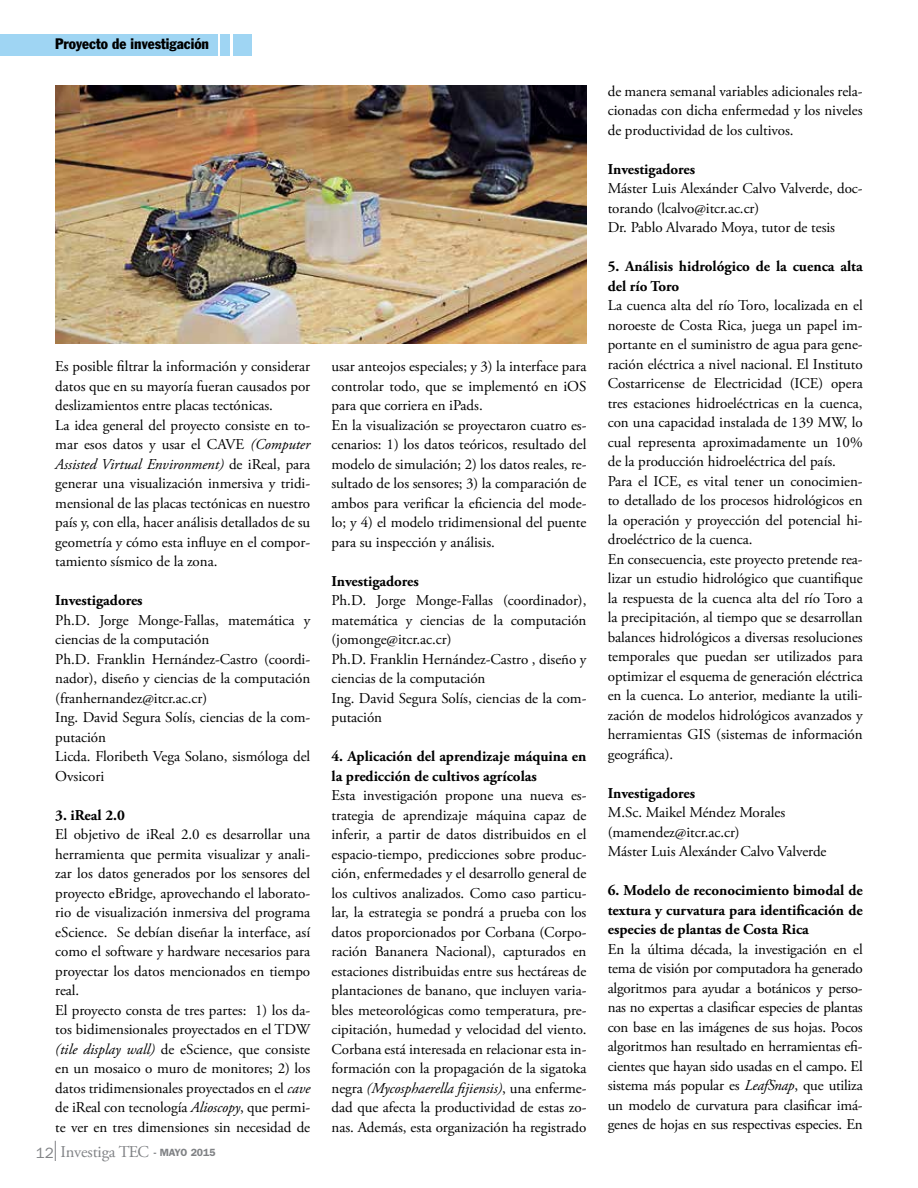
<style>
.page{position:relative;width:918px;height:1188px;background:#fff}
.page>*{position:absolute;margin:0;border:0;box-sizing:border-box;transform-origin:0 0}
.t1{font:16.5px "Adobe Garamond Pro";letter-spacing:-.01em;color:#808285}
.t2{font:15px/19.5px "Adobe Garamond Pro";letter-spacing:-.005em;color:#000}
.t3{font:700 15px/19.5px "Adobe Garamond Pro";color:#000}
.t4{font:condensed 15px "Franklin Gothic";color:#000}
.s1{font-style:italic}
.s2{font-family:"Franklin Gothic";font-size:15px}
.s3{font-family:"Franklin Gothic";font-weight:600;font-size:10.5px}
</style>
<div class="page">
<svg style="left:55px;top:1141px;width:1px;height:20px"></svg>
<div style="left:0;top:34px;width:217px;height:21px;background:#9fd5f3"></div>
<div style="left:220px;top:34px;width:10px;height:21px;background:#9fd5f3"></div>
<div style="left:233px;top:34px;width:19px;height:21px;background:#9fd5f3"></div>
<img style="left:56px;top:85px;width:530px;height:258px">
<p class="t4" style="left:55px;top:35px;width:155px">Proyecto de investigación</p>
<p class="t2" style="left:55px;top:357px;width:256px">Es posible filtrar la información y considerar datos que en su mayoría fueran causados por deslizamientos entre placas tectónicas.<br>La idea general del proyecto consiste en to&shy;mar esos datos y usar el CAVE <span class="s1">(Computer Assisted Virtual Environment)</span> de iReal, para generar una visualización inmersiva y tridi&shy;mensional de las placas tectónicas en nuestro país y, con ella, hacer análisis detallados de su geometría y cómo esta influye en el compor&shy;tamiento sísmico de la zona.</p>
<p class="t3" style="left:55px;top:591px;width:89px">Investigadores</p>
<p class="t2" style="left:55px;top:611px;width:256px">Ph.D. Jorge Monge-Fallas, matemática y ciencias de la computación<br>Ph.D. Franklin Hernández-Castro (coordi&shy;nador), diseño y ciencias de la computación (franhernandez@itcr.ac.cr)<br>Ing. David Segura Solís, ciencias de la com&shy;putación<br>Licda. Floribeth Vega Solano, sismóloga del<br>Ovsicori</p>
<p class="t3" style="left:55px;top:806px;width:71px">3. iReal 2.0</p>
<p class="t2" style="left:55px;top:825px;width:257px">El objetivo de iReal 2.0 es desarrollar una herramienta que permita visualizar y anali&shy;zar los datos generados por los sensores del proyecto eBridge, aprovechando el laborato&shy;rio de visualización inmersiva del programa eScience. Se debían diseñar la interface, así como el software y hardware necesarios para proyectar los datos mencionados en tiempo real.<br>El proyecto consta de tres partes: 1) los da&shy;tos bidimensionales proyectados en el TDW <span class="s1">(tile display wall)</span> de eScience, que consiste en un mosaico o muro de monitores; 2) los datos tridimensionales proyectados en el <span class="s1">cave </span>de iReal con tecnología <span class="s1">Alioscopy</span>, que permi&shy;te ver en tres dimensiones sin necesidad de</p>
<p class="t1" style="left:36px;top:1142px;width:181px"><span class="s2">12</span> Investiga TEC <span class="s3">- MAYO 2015</span></p>
<p class="t2" style="left:332px;top:357px;width:257px">usar anteojos especiales; y 3) la interface para controlar todo, que se implementó en iOS para que corriera en iPads.<br>En la visualización se proyectaron cuatro es&shy;cenarios: 1) los datos teóricos, resultado del modelo de simulación; 2) los datos reales, re&shy;sultado de los sensores; 3) la comparación de ambos para verificar la eficiencia del mode&shy;lo; y 4) el modelo tridimensional del puente para su inspección y análisis.</p>
<p class="t3" style="left:332px;top:572px;width:89px">Investigadores</p>
<p class="t2" style="left:332px;top:591px;width:256px">Ph.D. Jorge Monge-Fallas (coordinador), matemática y ciencias de la computación (jomonge@itcr.ac.cr)<br>Ph.D. Franklin Hernández-Castro , diseño y ciencias de la computación<br>Ing. David Segura Solís, ciencias de la com&shy;putación</p>
<p class="t3" style="left:332px;top:747px;width:256px">4. Aplicación del aprendizaje máquina en la predicción de cultivos agrícolas</p>
<p class="t2" style="left:332px;top:786px;width:257px;text-align:justify">Esta investigación propone una nueva es&shy;trategia de aprendizaje máquina capaz de inferir, a partir de datos distribuidos en el espacio-tiempo, predicciones sobre produc&shy;ción, enfermedades y el desarrollo general de los cultivos analizados. Como caso particu&shy;lar, la estrategia se pondrá a prueba con los datos proporcionados por Corbana (Corpo&shy;ración Bananera Nacional), capturados en estaciones distribuidas entre sus hectáreas de plantaciones de banano, que incluyen varia&shy;bles meteorológicas como temperatura, pre&shy;cipitación, humedad y velocidad del viento.<br>Corbana está interesada en relacionar esta in&shy;formación con la propagación de la sigatoka negra <span class="s1">(Mycosphaerella fijiensis)</span>, una enferme&shy;dad que afecta la productividad de estas zo&shy;nas. Además, esta organización ha registrado</p>
<p class="t2" style="left:608px;top:82px;width:256px;text-align:justify">de manera semanal variables adicionales rela&shy;cionadas con dicha enfermedad y los niveles de productividad de los cultivos.</p>
<p class="t3" style="left:608px;top:160px;width:89px">Investigadores</p>
<p class="t2" style="left:608px;top:179px;width:256px">Máster Luis Alexánder Calvo Valverde, doc&shy;torando (lcalvo@itcr.ac.cr)<br>Dr. Pablo Alvarado Moya, tutor de tesis</p>
<p class="t3" style="left:608px;top:257px;width:256px">5. Análisis hidrológico de la cuenca alta del río Toro</p>
<p class="t2" style="left:608px;top:296px;width:257px">La cuenca alta del río Toro, localizada en el noroeste de Costa Rica, juega un papel im&shy;portante en el suministro de agua para gene&shy;ración eléctrica a nivel nacional. El Instituto Costarricense de Electricidad (ICE) opera tres estaciones hidroeléctricas en la cuenca, con una capacidad instalada de 139 MW, lo cual representa aproximadamente un 10% de la producción hidroeléctrica del país.<br>Para el ICE, es vital tener un conocimien&shy;to detallado de los procesos hidrológicos en la operación y proyección del potencial hi&shy;droeléctrico de la cuenca.<br>En consecuencia, este proyecto pretende rea&shy;lizar un estudio hidrológico que cuantifique la respuesta de la cuenca alta del río Toro a la precipitación, al tiempo que se desarrollan balances hidrológicos a diversas resoluciones temporales que puedan ser utilizados para optimizar el esquema de generación eléctrica en la cuenca. Lo anterior, mediante la utili&shy;zación de modelos hidrológicos avanzados y herramientas GIS (sistemas de información geográfica).</p>
<p class="t3" style="left:608px;top:784px;width:89px">Investigadores</p>
<p class="t2" style="left:608px;top:803px;width:220px">M.Sc. Maikel Méndez Morales (mamendez@itcr.ac.cr)<br>Máster Luis Alexánder Calvo Valverde</p>
<p class="t3" style="left:608px;top:881px;width:257px;text-align:justify">6. Modelo de reconocimiento bimodal de textura y curvatura para identificación de especies de plantas de Costa Rica</p>
<p class="t2" style="left:608px;top:940px;width:257px;text-align:justify">En la última década, la investigación en el tema de visión por computadora ha generado algoritmos para ayudar a botánicos y perso&shy;nas no expertas a clasificar especies de plantas con base en las imágenes de sus hojas. Pocos algoritmos han resultado en herramientas efi&shy;cientes que hayan sido usadas en el campo. El sistema más popular es <span class="s1">LeafSnap</span>, que utiliza un modelo de curvatura para clasificar imá&shy;genes de hojas en sus respectivas especies. En</p>
</div>
